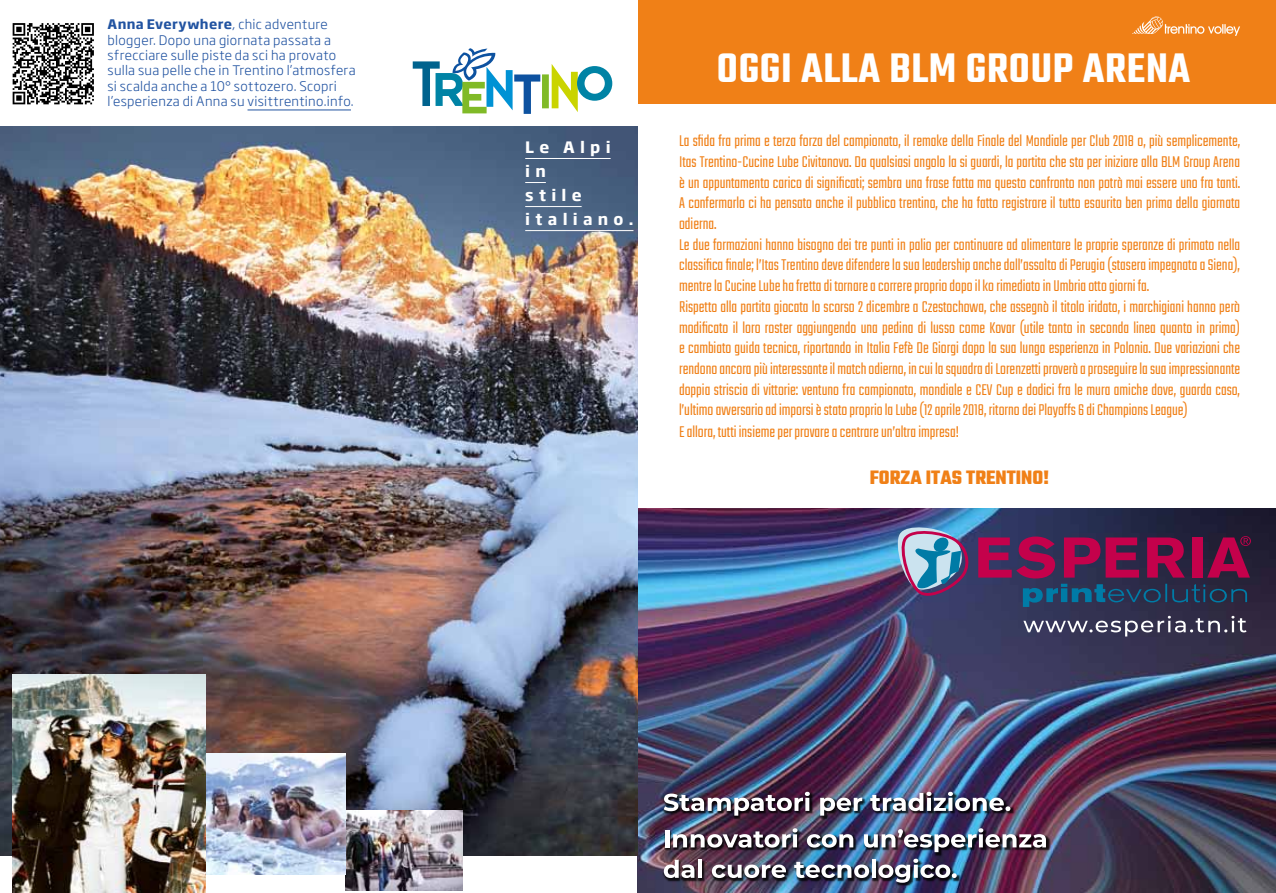
<style>
.page{position:relative;width:1276px;height:893px;background:#fff}
.page>*{position:absolute;margin:0;border:0;box-sizing:border-box;transform-origin:0 0}
.t1{font:600 45px "Teko";letter-spacing:.015em;color:#fff}
.t2{font:700 21px "Teko";color:#f08017}
.t3{font:300 17.25px/20.7px "Teko";color:#f08017}
.t4{font:700 15.6px/24px "Soho Gothic Pro";letter-spacing:.34em;color:#fff}
.t5{font:300 13.05px/15.3px "Soho Gothic Pro";letter-spacing:.025em;color:#2153a1}
.s1{font-weight:700}
</style>
<div class="page">
<div style="left:638px;top:0;width:638px;height:104px;background:#f08017"></div>
<svg style="left:1132px;top:16px;width:108px;height:20px"></svg>
<img style="left:638px;top:508px;width:638px;height:385px">
<img style="left:893px;top:523px;width:77px;height:76px">
<svg style="left:978px;top:536px;width:77px;height:42px"></svg>
<svg style="left:1064px;top:537px;width:75px;height:41px"></svg>
<svg style="left:1147px;top:537px;width:37px;height:41px"></svg>
<div style="left:1192px;top:537px;width:11px;height:41px;background:#c4014b"></div>
<svg style="left:1207px;top:536px;width:44px;height:42px"></svg>
<svg style="left:1023px;top:584px;width:224px;height:23px"></svg>
<img style="left:663px;top:792px;width:387px;height:96px">
<img style="left:663px;top:792px;width:147px;height:24px">
<svg style="left:820px;top:798px;width:42px;height:18px"></svg>
<img style="left:870px;top:792px;width:140px;height:19px">
<hr style="left:665px;top:830px;width:4px;height:17px;background:#fff">
<svg style="left:673px;top:828px;width:124px;height:20px"></svg>
<svg style="left:807px;top:834px;width:46px;height:14px"></svg>
<img style="left:864px;top:828px;width:182px;height:24px">
<svg style="left:664px;top:860px;width:30px;height:18px"></svg>
<hr style="left:698px;top:860px;width:4px;height:18px;background:#fff">
<svg style="left:712px;top:864px;width:74px;height:14px"></svg>
<svg style="left:794px;top:862px;width:75px;height:16px"></svg>
<hr style="left:872px;top:860px;width:3px;height:18px;background:#fff">
<img style="left:878px;top:859px;width:78px;height:24px">
<svg style="left:1023px;top:616px;width:223px;height:20px"></svg>
<svg style="left:12px;top:23px;width:80px;height:82px"></svg>
<svg style="left:13px;top:23px;width:81px;height:81px"></svg>
<img style="left:0;top:127px;width:638px;height:729px">
<img style="left:345px;top:810px;width:117px;height:80px">
<img style="left:205px;top:753px;width:140px;height:121px">
<img style="left:13px;top:675px;width:192px;height:218px">
<hr style="left:525px;top:158px;width:85px;height:1px;background:#fff">
<svg style="left:525px;top:182px;width:21px;height:1px"></svg>
<hr style="left:525px;top:206px;width:56px;height:1px;background:#fff">
<hr style="left:525px;top:230px;width:108px;height:1px;background:#fff">
<svg style="left:413px;top:48px;width:199px;height:66px"></svg>
<hr style="left:247px;top:110px;width:104px;height:1px;background:#2153a1">
<p class="t5" style="left:108px;top:16px;width:250px"><span class="s1">Anna Everywhere</span>, chic adventure blogger. Dopo una giornata passata a sfrecciare sulle piste da sci ha provato sulla sua pelle che in Trentino l’atmosfera si scalda anche a 10° sottozero. Scopri l’esperienza di Anna su visittrentino.info.</p>
<p class="t4" style="left:525px;top:134px;width:110px">Le Alpi<br>i n<br>stile italiano.</p>
<h1 class="t1" style="left:717px;top:41px;width:475px">OGG I ALLA BLM GROUP ARENA</h1>
<p class="t3" style="left:679px;top:132px;width:562px">La sfida fra prima e terza forza del campionato, il remake della Finale del Mondiale per Club 2018 o, più semplicemente, Itas Trentino-Cucine Lube Civitanova. Da qualsiasi angolo la si guardi, la partita che sta per iniziare alla BLM Group Arena è un appuntamento carico di significati; sembra una frase fatta ma questo confronto non potrà mai essere uno fra tanti.<br>A confermarlo ci ha pensato anche il pubblico trentino, che ha fatto registrare il tutto esaurito ben prima della giornata odierna.<br>Le due formazioni hanno bisogno dei tre punti in palio per continuare ad alimentare le proprie speranze di primato nella classifica finale; l’Itas Trentino deve difendere la sua leadership anche dall’assalto di Perugia (stasera impegnata a Siena), mentre la Cucine Lube ha fretta di tornare a correre proprio dopo il ko rimediato in Umbria otto giorni fa.<br>Rispetto alla partita giocata lo scorso 2 dicembre a Czestochowa, che assegnò il titolo iridato, i marchigiani hanno però modificato il loro roster aggiungendo una pedina di lusso come Kovar (utile tanto in seconda linea quanto in prima) e cambiato guida tecnica, riportando in Italia Fefè De Giorgi dopo la sua lunga esperienza in Polonia. Due variazioni che rendono ancora più interessante il match odierno, in cui la squadra di Lorenzetti proverà a proseguire la sua impressionante doppia striscia di vittorie: ventuno fra campionato, mondiale e CEV Cup e dodici fra le mura amiche dove, guarda caso, l’ultimo avversario ad imporsi è stato proprio la Lube (12 aprile 2018, ritorno dei Playoffs 6 di Champions League)<br>E allora, tutti insieme per provare a centrare un’altra impresa!</p>
<p class="t2" style="left:869px;top:464px;width:181px">FORZA ITAS TRENTINO!</p>
</div>
